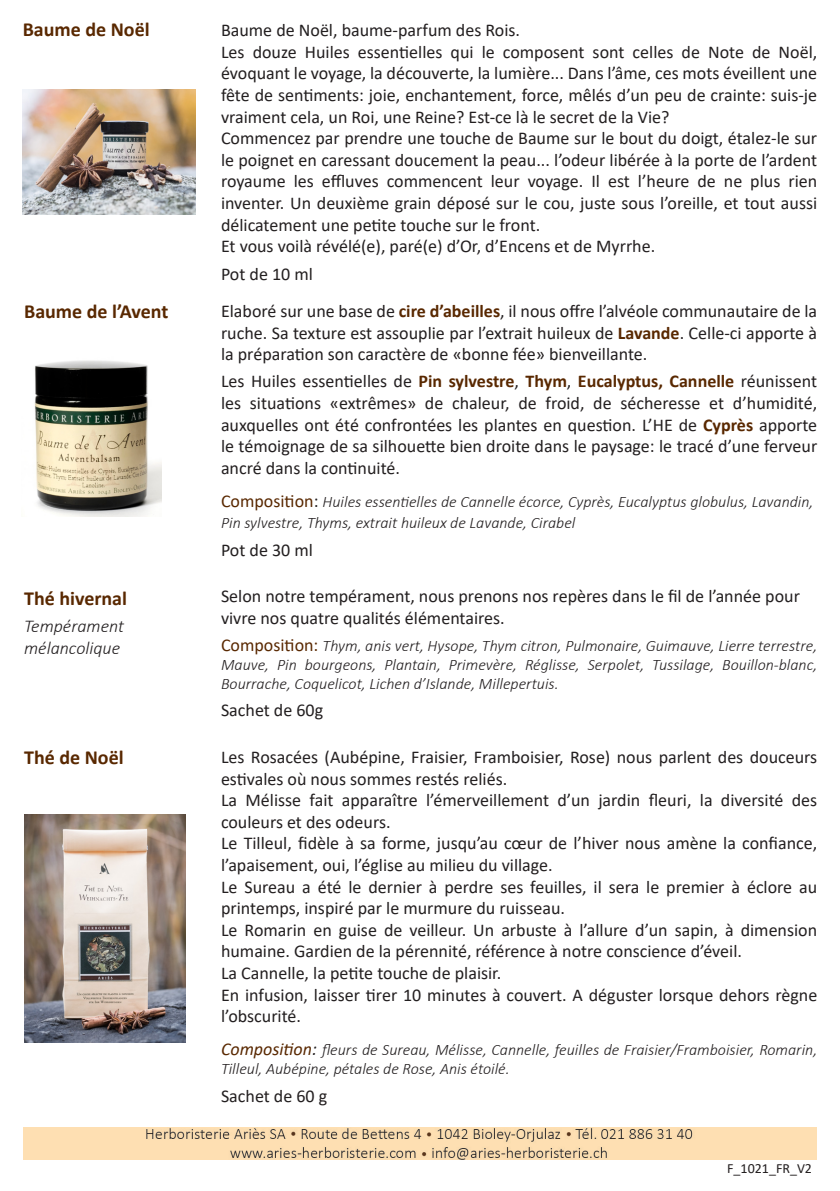
<style>
.page{position:relative;width:840px;height:1191px;background:#fff}
.page>*{position:absolute;margin:0;border:0;box-sizing:border-box;transform-origin:0 0}
.t1{font:700 20px "Calibri";color:#592800}
.t2{font:18px/21.6px "Calibri";color:#231f20}
.t3{font:italic 300 18px/21.6px "Calibri";color:#231f20}
.t4{font:italic 300 16px/19.2px "Calibri";color:#231f20}
.t5{font:14px "Calibri";color:#231f20}
.s1{font-weight:700;color:#592800}
.s2{font-weight:400;font-style:normal;font-size:18px;color:#592800}
.s3{font-weight:400;font-style:normal;font-size:18px}
.s4{font-weight:400;font-size:18px;color:#592800}
.s5{font-weight:400;font-size:18px}
</style>
<div class="page">
<img style="left:34px;top:360px;width:128px;height:157px">
<img style="left:23px;top:89px;width:173px;height:125px">
<img style="left:24px;top:814px;width:162px;height:228px">
<img style="left:23px;top:1127px;width:793px;height:32px">
<p class="t1" style="left:23px;top:15px;width:128px">Baume de Noël</p>
<p class="t2" style="left:221px;top:19px;width:300px">Baume de Noël, baume-parfum des Rois.</p>
<p class="t2" style="left:221px;top:41px;width:597px;text-align:justify">Les douze Huiles essentielles qui le composent sont celles de Note de Noël, évoquant le voyage, la découverte, la lumière... Dans l’âme, ces mots éveillent une fête de sentiments: joie, enchantement, force, mêlés d’un peu de crainte: suis-je vraiment cela, un Roi, une Reine? Est-ce là le secret de la Vie?</p>
<p class="t2" style="left:221px;top:127px;width:597px;text-align:justify">Commencez par prendre une touche de Baume sur le bout du doigt, étalez-le sur le poignet en caressant doucement la peau... l’odeur libérée à la porte de l’ardent royaume les effluves commencent leur voyage. Il est l’heure de ne plus rien inventer. Un deuxième grain déposé sur le cou, juste sous l’oreille, et tout aussi délicatement une petite touche sur le front.</p>
<p class="t2" style="left:221px;top:235px;width:435px">Et vous voilà révélé(e), paré(e) d’Or, d’Encens et de Myrrhe.</p>
<p class="t2" style="left:221px;top:262px;width:93px">Pot de 10 ml</p>
<p class="t1" style="left:24px;top:298px;width:146px">Baume de l’Avent</p>
<p class="t2" style="left:221px;top:300px;width:597px;text-align:justify">Elaboré sur une base de <span class="s1">cire d’abeilles</span>, il nous offre l’alvéole communautaire de la ruche. Sa texture est assouplie par l’extrait huileux de <span class="s1">Lavande</span>. Celle-ci apporte à la préparation son caractère de «bonne fée» bienveillante.</p>
<p class="t2" style="left:221px;top:370px;width:597px;text-align:justify">Les Huiles essentielles de <span class="s1">Pin sylvestre</span>, <span class="s1">Thym</span>, <span class="s1">Eucalyptus, Cannelle</span> réunissent les situations «extrêmes» de chaleur, de froid, de sécheresse et d’humidité, auxquelles ont été confrontées les plantes en question. L’HE de <span class="s1">Cyprès</span> apporte le témoignage de sa silhouette bien droite dans le paysage: le tracé d’une ferveur ancré dans la continuité.</p>
<p class="t4" style="left:221px;top:490px;width:593px;line-height:21.6px"><span class="s2">Composition</span><span class="s3">:</span> Huiles essentielles de Cannelle écorce, Cyprès, Eucalyptus globulus, Lavandin,<br>Pin sylvestre, Thyms, extrait huileux de Lavande, Cirabel</p>
<p class="t2" style="left:221px;top:538px;width:93px">Pot de 30 ml</p>
<p class="t1" style="left:24px;top:584px;width:104px">Thé hivernal</p>
<p class="t3" style="left:24px;top:615px;width:101px">Tempérament mélancolique</p>
<p class="t1" style="left:24px;top:743px;width:101px">Thé de Noël</p>
<p class="t2" style="left:221px;top:584px;width:580px">Selon notre tempérament, nous prenons nos repères dans le fil de l’année pour vivre nos quatre qualités élémentaires.</p>
<p class="t4" style="left:221px;top:635px;width:597px;text-align:justify"><span class="s2">Composition:</span> Thym, anis vert, Hysope, Thym citron, Pulmonaire, Guimauve, Lierre terrestre, Mauve, Pin bourgeons, Plantain, Primevère, Réglisse, Serpolet, Tussilage, Bouillon-blanc, Bourrache, Coquelicot, Lichen d’Islande, Millepertuis.</p>
<p class="t2" style="left:221px;top:699px;width:104px">Sachet de 60g</p>
<p class="t2" style="left:221px;top:745px;width:597px">Les Rosacées (Aubépine, Fraisier, Framboisier, Rose) nous parlent des douceurs estivales où nous sommes restés reliés.</p>
<p class="t2" style="left:221px;top:789px;width:597px">La Mélisse fait apparaître l’émerveillement d’un jardin fleuri, la diversité des couleurs et des odeurs.</p>
<p class="t2" style="left:221px;top:832px;width:597px">Le Tilleul, fidèle à sa forme, jusqu’au cœur de l’hiver nous amène la confiance, l’apaisement, oui, l’église au milieu du village.</p>
<p class="t2" style="left:221px;top:875px;width:597px">Le Sureau a été le dernier à perdre ses feuilles, il sera le premier à éclore au printemps, inspiré par le murmure du ruisseau.</p>
<p class="t2" style="left:221px;top:918px;width:597px">Le Romarin en guise de veilleur. Un arbuste à l’allure d’un sapin, à dimension humaine. Gardien de la pérennité, référence à notre conscience d’éveil.</p>
<p class="t2" style="left:221px;top:961px;width:282px">La Cannelle, la petite touche de plaisir.</p>
<p class="t2" style="left:221px;top:983px;width:597px">En infusion, laisser tirer 10 minutes à couvert. A déguster lorsque dehors règne l’obscurité.</p>
<p class="t4" style="left:221px;top:1040px;width:597px"><span class="s4">Composition</span><span class="s5">:</span> fleurs de Sureau, Mélisse, Cannelle, feuilles de Fraisier/Framboisier, Romarin,<br>Tilleul, Aubépine, pétales de Rose, Anis étoilé.</p>
<p class="t2" style="left:221px;top:1084px;width:108px">Sachet de 60 g</p>
<p class="t5" style="left:726px;top:1158px;width:86px">F_1021_FR_V2</p>
</div>
